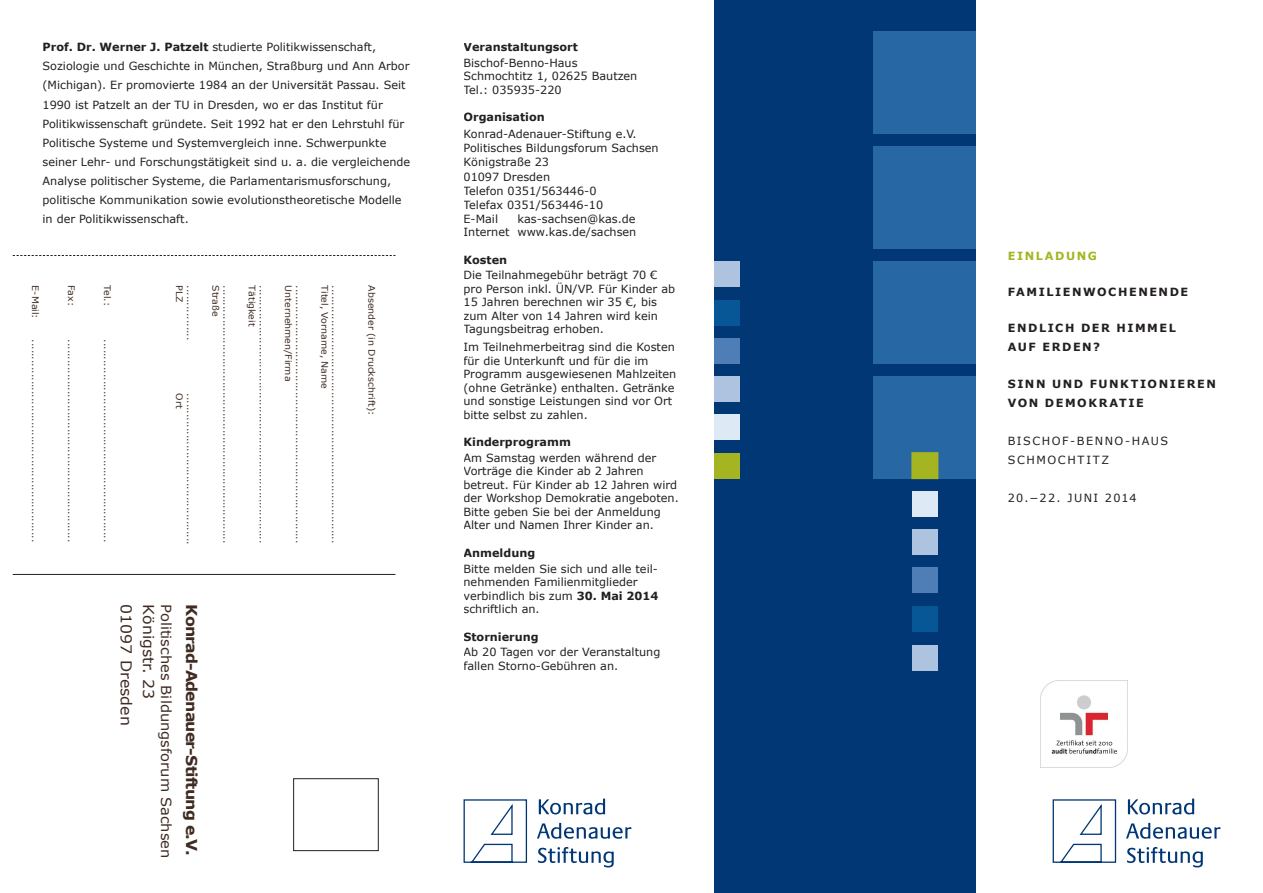
<style>
.page{position:relative;width:1263px;height:893px;background:#fff}
.page>*{position:absolute;margin:0;border:0;box-sizing:border-box;transform-origin:0 0}
.t1{font:700 15px "Verdana";letter-spacing:-.05em;color:#3f2b22;scale:1.05 1}
.t2{font:15px "Verdana";color:#3f2b22;scale:1.05 1}
.t3{font:13.95px "Verdana";color:#3f2b22;scale:1.05 1}
.t4{font:11.25px/13.5px "Verdana";color:#231f20}
.t5{font:700 11.25px/19.2px "Verdana";letter-spacing:.13em;color:#231f20}
.t6{font:700 11.25px "Verdana";color:#231f20}
.t7{font:700 11.25px "Verdana";letter-spacing:.135em;color:#a5b522}
.t8{font:9px "Verdana";color:#3f2b22;scale:1.05 1}
.s1{font-weight:700}
</style>
<div class="page">
<hr style="left:13px;top:574px;width:382px;height:1px;background:#231f20">
<div style="left:293px;top:778px;width:85px;height:73px;border:1px solid #231f20"></div>
<svg style="left:13px;top:255px;width:382px;height:1px"></svg>
<img style="left:1040px;top:680px;width:87px;height:87px">
<svg style="left:539px;top:799px;width:66px;height:15px"></svg>
<svg style="left:537px;top:823px;width:94px;height:16px"></svg>
<svg style="left:538px;top:847px;width:76px;height:20px"></svg>
<svg style="left:463px;top:799px;width:65px;height:64px"></svg>
<div style="left:714px;top:0;width:262px;height:893px;background:#013775"></div>
<div style="left:874px;top:32px;width:102px;height:102px;background:#2767a4"></div>
<div style="left:874px;top:147px;width:102px;height:102px;background:#2767a4"></div>
<div style="left:874px;top:261px;width:102px;height:103px;background:#2767a4"></div>
<div style="left:874px;top:376px;width:102px;height:102px;background:#2767a4"></div>
<div style="left:714px;top:453px;width:26px;height:25px;background:#a5b522"></div>
<div style="left:912px;top:645px;width:26px;height:26px;background:#aec3e0"></div>
<div style="left:912px;top:568px;width:26px;height:25px;background:#4f7db5"></div>
<div style="left:912px;top:529px;width:26px;height:26px;background:#aec3e0"></div>
<div style="left:912px;top:491px;width:26px;height:26px;background:#dde9f4"></div>
<div style="left:912px;top:606px;width:26px;height:25px;background:#075796"></div>
<div style="left:714px;top:300px;width:26px;height:25px;background:#075796"></div>
<div style="left:714px;top:338px;width:26px;height:26px;background:#4f7db5"></div>
<div style="left:714px;top:376px;width:26px;height:26px;background:#aec3e0"></div>
<div style="left:714px;top:415px;width:26px;height:25px;background:#dde9f4"></div>
<div style="left:714px;top:261px;width:26px;height:26px;background:#aec3e0"></div>
<div style="left:911px;top:452px;width:27px;height:27px;background:#a5b522;border:2px solid #a5b522"></div>
<svg style="left:1128px;top:799px;width:66px;height:15px"></svg>
<svg style="left:1126px;top:823px;width:94px;height:16px"></svg>
<svg style="left:1127px;top:847px;width:76px;height:20px"></svg>
<svg style="left:1052px;top:799px;width:65px;height:64px"></svg>
<p class="t4" style="left:43px;top:37px;width:369px;line-height:19.2px"><span class="s1">Prof. Dr. Werner J. Patzelt</span> studierte Politikwissenschaft, Soziologie und Geschichte in München, Straßburg und Ann Arbor (Michigan). Er promovierte 1984 an der Universität Passau. Seit 1990 ist Patzelt an der TU in Dresden, wo er das Institut für Politikwissenschaft gründete. Seit 1992 hat er den Lehrstuhl für Politische Systeme und Systemvergleich inne. Schwerpunkte seiner Lehr- und Forschungstätigkeit sind u. a. die vergleichende Analyse politischer Systeme, die Parlamentarismusforschung, politische Kommunikation sowie evolutionstheoretische Modelle in der Politikwissenschaft.</p>
<p class="t8" style="left:41px;top:285px;width:33px;rotate:90deg">E-Mail:</p>
<p class="t8" style="left:41px;top:339px;width:195px;rotate:90deg">...........................................................</p>
<p class="t8" style="left:77px;top:285px;width:21px;rotate:90deg">Fax:</p>
<p class="t8" style="left:77px;top:339px;width:195px;rotate:90deg">...........................................................</p>
<p class="t8" style="left:113px;top:285px;width:21px;rotate:90deg">Tel.:</p>
<p class="t8" style="left:113px;top:339px;width:195px;rotate:90deg">...........................................................</p>
<p class="t8" style="left:196px;top:285px;width:54px;rotate:90deg">................</p>
<p class="t8" style="left:222px;top:285px;width:31px;rotate:90deg">Straße</p>
<p class="t8" style="left:232px;top:285px;width:247px;rotate:90deg">...........................................................................</p>
<p class="t8" style="left:258px;top:285px;width:41px;rotate:90deg">Tätigkeit</p>
<p class="t8" style="left:269px;top:285px;width:247px;rotate:90deg">...........................................................................</p>
<p class="t8" style="left:294px;top:285px;width:93px;rotate:90deg">Unternehmen/Firma</p>
<p class="t8" style="left:305px;top:285px;width:247px;rotate:90deg">...........................................................................</p>
<p class="t8" style="left:330px;top:285px;width:100px;rotate:90deg">Titel, Vorname, Name</p>
<p class="t8" style="left:341px;top:285px;width:247px;rotate:90deg">...........................................................................</p>
<p class="t8" style="left:377px;top:285px;width:125px;rotate:90deg">Absender (in Druckschrift):</p>
<p class="t8" style="left:185px;top:285px;width:52px;rotate:90deg">PLZ</p>
<p class="t8" style="left:185px;top:393px;width:16px;rotate:90deg">Ort</p>
<p class="t8" style="left:196px;top:393px;width:146px;rotate:90deg">............................................</p>
<h1 class="t2" style="left:136px;top:604px;width:117px;rotate:90deg">01097 Dresden</h1>
<h1 class="t2" style="left:158px;top:604px;width:92px;rotate:90deg">Königstr. 23</h1>
<p class="t3" style="left:175px;top:604px;width:243px;rotate:90deg">Politisches Bildungsforum Sachsen</p>
<h1 class="t1" style="left:201px;top:604px;width:241px;rotate:90deg">Konrad-Adenauer-Stiftung e.V.</h1>
<p class="t6" style="left:463px;top:40px;width:116px">Veranstaltungsort</p>
<p class="t4" style="left:463px;top:56px;width:175px">Bischof-Benno-Haus<br>Schmochtitz 1, 02625 Bautzen<br>Tel.: 035935-220</p>
<p class="t5" style="left:463px;top:107px;width:83px">Organisation</p>
<p class="t4" style="left:463px;top:126px;width:197px;line-height:14.1px">Konrad-Adenauer-Stiftung e.V.<br>Politisches Bildungsforum Sachsen<br>Königstraße 23<br>01097 Dresden<br>Telefon 0351/563446-0<br>Telefax 0351/563446-10<br>E-Mail</p>
<p class="t4" style="left:463px;top:211px;width:174px;text-align:right">kas-sachsen@kas.de<br>Internet www.kas.de/sachsen</p>
<p class="t5" style="left:463px;top:250px;width:45px">Kosten</p>
<p class="t4" style="left:463px;top:268px;width:213px">Die Teilnahmegebühr beträgt 70 € pro Person inkl. ÜN/VP. Für Kinder ab<br>15 Jahren berechnen wir 35 €, bis zum Alter von 14 Jahren wird kein<br>Tagungsbeitrag erhoben.</p>
<p class="t4" style="left:463px;top:340px;width:214px">Im Teilnehmerbeitrag sind die Kosten für die Unterkunft und für die im Programm ausgewiesenen Mahlzeiten (ohne Getränke) enthalten. Getränke und sonstige Leistungen sind vor Ort bitte selbst zu zahlen.</p>
<p class="t6" style="left:463px;top:435px;width:109px">Kinderprogramm</p>
<p class="t4" style="left:463px;top:451px;width:217px">Am Samstag werden während der Vorträge die Kinder ab 2 Jahren betreut. Für Kinder ab 12 Jahren wird der Workshop Demokratie angeboten.<br>Bitte geben Sie bei der Anmeldung Alter und Namen Ihrer Kinder an.</p>
<p class="t5" style="left:463px;top:543px;width:73px">Anmeldung</p>
<p class="t4" style="left:463px;top:561px;width:197px">Bitte melden Sie sich und alle teil&shy;nehmenden Familienmitglieder verbindlich bis zum <span class="s1">30. Mai 2014 </span>schriftlich an.</p>
<p class="t5" style="left:463px;top:627px;width:77px">Stornierung</p>
<p class="t4" style="left:463px;top:645px;width:198px">Ab 20 Tagen vor der Veranstaltung fallen Storno-Gebühren an.</p>
<p class="t7" style="left:1008px;top:249px;width:91px">Einla dung</p>
<p class="t5" style="left:1008px;top:282px;width:180px">Familienwochenende</p>
<p class="t5" style="left:1008px;top:318px;width:139px">endlich der himme</p>
<p class="t5" style="left:1169px;top:318px;width:9px">l</p>
<p class="t5" style="left:1008px;top:337px;width:94px">auf erden?</p>
<p class="t5" style="left:1008px;top:373px;width:210px">sinn und funk tionieren von demok</p>
<p class="t5" style="left:1099px;top:393px;width:45px">ratie</p>
<p class="t4" style="left:1008px;top:434px;width:44px">Bischof</p>
<p class="t4" style="left:1070px;top:434px;width:26px">-Benno</p>
<p class="t4" style="left:1125px;top:434px;width:27px">-Haus</p>
<p class="t4" style="left:1008px;top:453px;width:30px">schmo</p>
<p class="t4" style="left:1058px;top:453px;width:19px">chtit</p>
<p class="t4" style="left:1102px;top:453px;width:9px">z</p>
<p class="t4" style="left:1008px;top:491px;width:68px">20.−22. juni</p>
<p class="t4" style="left:1105px;top:491px;width:33px">2014</p>
</div>
